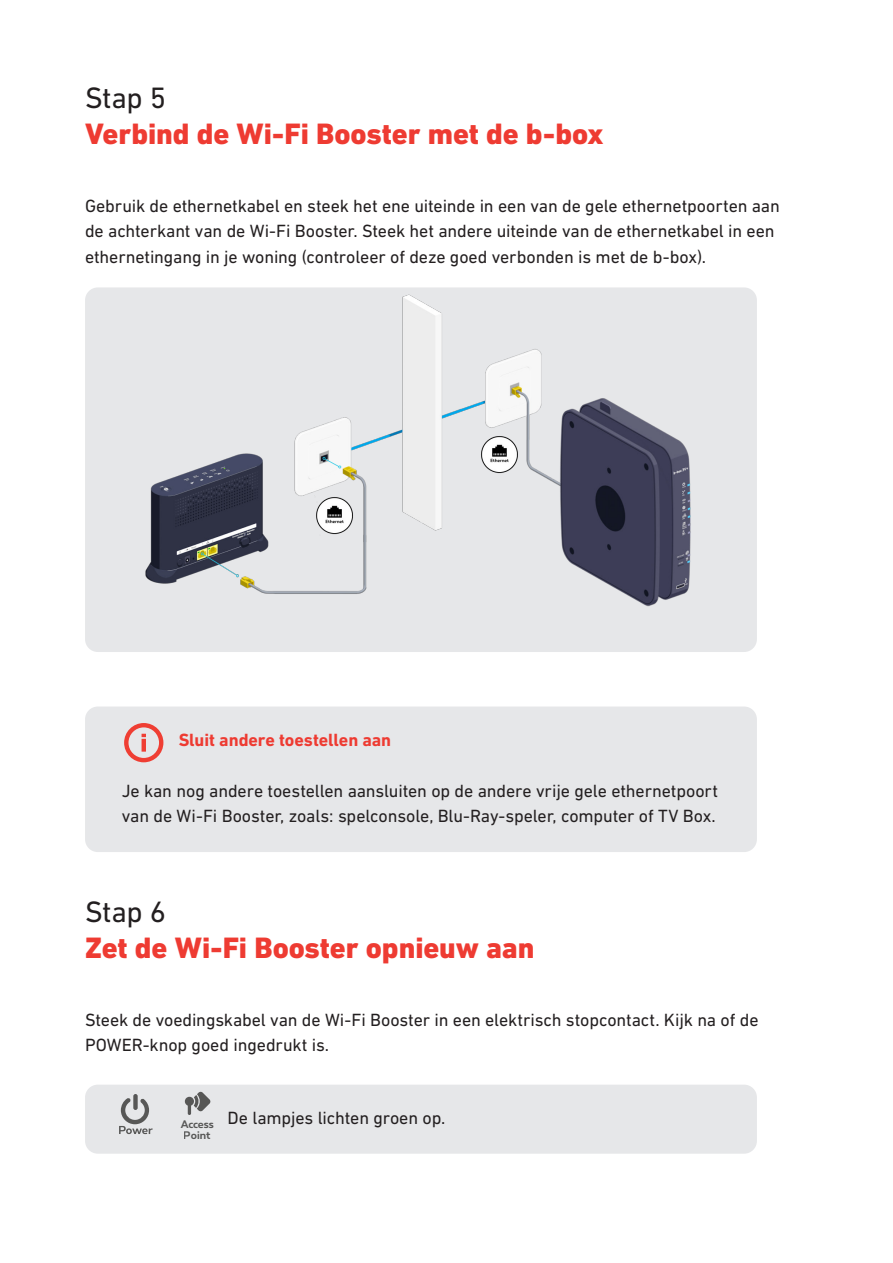
<style>
.page{position:relative;width:893px;height:1263px;background:#fff}
.page>*{position:absolute;margin:0;border:0;box-sizing:border-box;transform-origin:0 0}
.Titre_1{font:800 30px/36px "DIN Next LT Pro";letter-spacing:-.005em;color:#ee3b32}
.Body_copy{font:18px/25.5px "DIN Next LT Pro";letter-spacing:-.005em;color:#231f20}
.Body_copy_cadre{font:18px/25.5px "DIN Next LT Pro";letter-spacing:-.01em;color:#231f20}
.Body_copy_cadre-2{font:700 18px "DIN Next LT Pro";letter-spacing:-.005em;color:#ee3b32}
.t1{font:700 10.35px/11.2px "Proximus";color:#575756;text-align:center}
.s1{font-weight:400;color:#231f20}
</style>
<div class="page">
<div style="left:85px;top:706px;width:672px;height:146px;background:#e6e7e9;border-radius:13px"></div>
<div style="left:85px;top:1085px;width:672px;height:69px;background:#e6e7e9;border-radius:13px"></div>
<div style="left:85px;top:287px;width:672px;height:365px;background:#e6e7e9;border-radius:13px"></div>
<img style="left:99px;top:287px;width:644px;height:320px">
<svg style="left:124px;top:723px;width:39px;height:39px"></svg>
<svg style="left:119px;top:1098px;width:34px;height:36px"></svg>
<div style="left:133px;top:1094px;width:5px;height:16px;background:#575756;border-radius:2px"></div>
<div style="left:185px;top:1097px;width:9px;height:9px;background:#575756;border-radius:50%"></div>
<svg style="left:188px;top:1092px;width:23px;height:23px"></svg>
<p class="Titre_1" style="left:85px;top:79px;width:520px"><span class="s1">Stap 5<br></span>Verbind de Wi‑Fi Booster met de b-box</p>
<p class="Body_copy" style="left:85px;top:192px;width:696px">Gebruik de ethernetkabel en steek het ene uiteinde in een van de gele ethernetpoorten aan de achterkant van de Wi-Fi Booster. Steek het andere uiteinde van de ethernetkabel in een ethernetingang in je woning (controleer of deze goed verbonden is met de b-box).</p>
<p class="Body_copy_cadre-2" style="left:179px;top:729px;width:214px">Sluit andere toestellen aan</p>
<p class="Body_copy_cadre" style="left:122px;top:777px;width:598px">Je kan nog andere toestellen aansluiten op de andere vrije gele ethernetpoort van de Wi-Fi Booster, zoals: spelconsole, Blu-Ray-speler, computer of TV Box.</p>
<p class="Titre_1" style="left:85px;top:893px;width:451px"><span class="s1">Stap 6<br></span>Zet de Wi-Fi Booster opnieuw aan</p>
<p class="Body_copy" style="left:85px;top:1007px;width:675px">Steek de voedingskabel van de Wi‑Fi Booster in een elektrisch stopcontact. Kijk na of de<br>POWER-knop goed ingedrukt is.</p>
<p class="t1" style="left:181px;top:1118px;width:35px">Access<br>Point</p>
<p class="Body_copy_cadre" style="left:228px;top:1104px;width:219px">De lampjes lichten groen op.</p>
</div>
